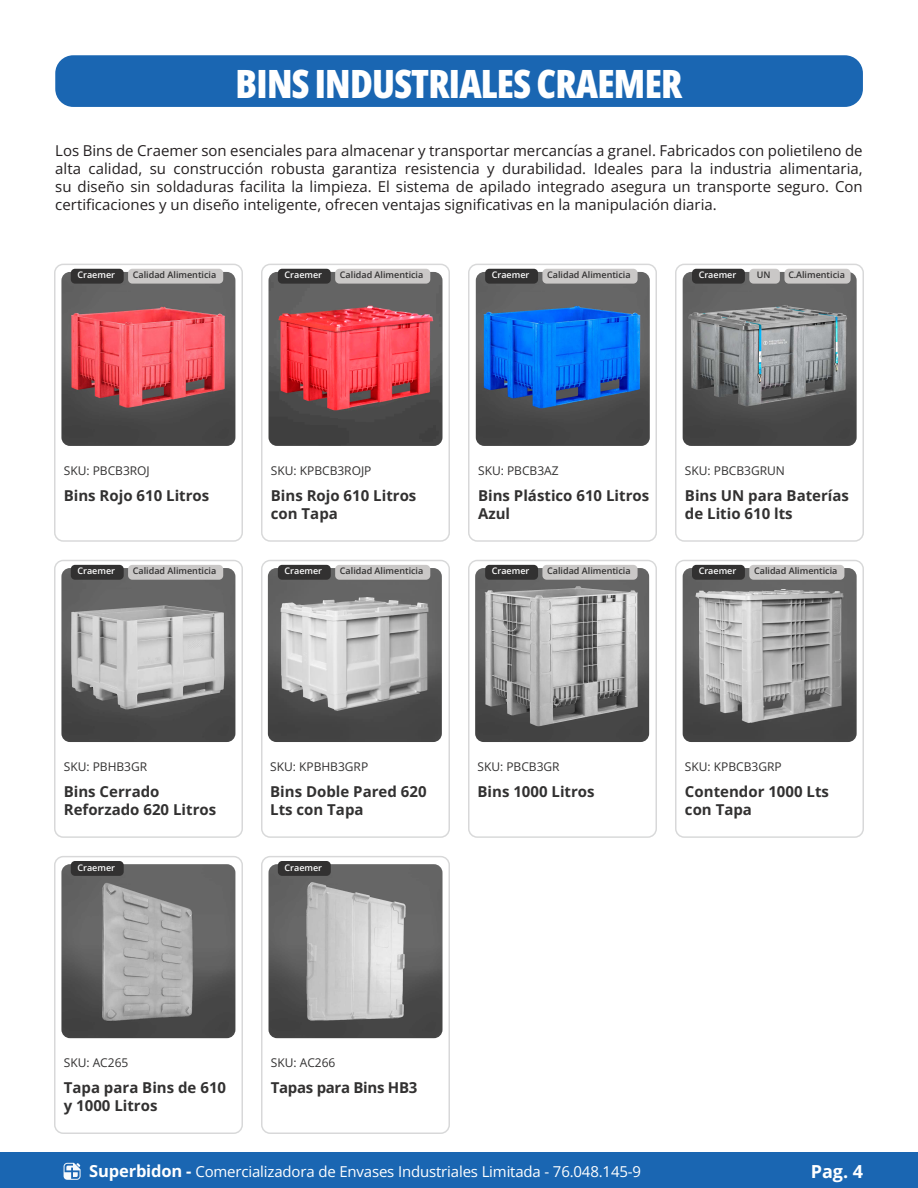
<style>
.page{position:relative;width:918px;height:1188px;background:#fff}
.page>*{position:absolute;margin:0;border:0;box-sizing:border-box;transform-origin:0 0}
.t1{font:800 39px "Open Sans Condensed";letter-spacing:-.02em;color:#fff}
.t2{font:700 18px "Open Sans";color:#fff}
.t3{font:15px/18px "Open Sans";color:#231f20;text-align:justify}
.t4{font:700 15px/18px "Open Sans";color:#323131}
.t5{font:15px "Open Sans";letter-spacing:-.01em;color:#fff}
.t6{font:700 15px "Open Sans";letter-spacing:-.02em;color:#323131}
.t7{font:12px "Open Sans";color:#323131}
.t8{font:600 9px "Open Sans";color:#323131}
.t9{font:600 9px "Open Sans";color:#fff}
.s1{font-weight:700;font-size:16.5px}
</style>
<div class="page">
<div style="left:0;top:1153px;width:918px;height:35px;background:#1a66b2"></div>
<svg style="left:64px;top:1163px;width:16px;height:17px"></svg>
<div style="left:55px;top:55px;width:808px;height:52px;background:#1a66b2;border-radius:18px"></div>
<div style="left:54px;top:264px;width:189px;height:278px;border:2px solid #393d3f;border-radius:9px"></div>
<div style="left:261px;top:264px;width:189px;height:278px;border:2px solid #393d3f;border-radius:9px"></div>
<div style="left:468px;top:264px;width:189px;height:278px;border:2px solid #393d3f;border-radius:9px"></div>
<div style="left:675px;top:264px;width:189px;height:278px;border:2px solid #393d3f;border-radius:9px"></div>
<img style="left:61px;top:272px;width:174px;height:174px">
<img style="left:269px;top:272px;width:174px;height:174px">
<img style="left:476px;top:272px;width:174px;height:174px">
<img style="left:683px;top:272px;width:174px;height:174px">
<div style="left:71px;top:269px;width:53px;height:15px;background:#323131;border-radius:4px"></div>
<div style="left:278px;top:269px;width:53px;height:15px;background:#323131;border-radius:4px"></div>
<div style="left:485px;top:269px;width:53px;height:15px;background:#323131;border-radius:4px"></div>
<div style="left:692px;top:269px;width:53px;height:15px;background:#323131;border-radius:4px"></div>
<div style="left:128px;top:269px;width:95px;height:15px;background:#cac8c7;border-radius:4px"></div>
<div style="left:335px;top:269px;width:95px;height:15px;background:#cac8c7;border-radius:4px"></div>
<div style="left:542px;top:269px;width:96px;height:15px;background:#cac8c7;border-radius:4px"></div>
<div style="left:784px;top:269px;width:67px;height:15px;background:#cac8c7;border-radius:4px"></div>
<div style="left:749px;top:269px;width:31px;height:15px;background:#cac8c7;border-radius:4px"></div>
<div style="left:54px;top:856px;width:189px;height:278px;border:2px solid #393d3f;border-radius:9px"></div>
<div style="left:261px;top:856px;width:189px;height:278px;border:2px solid #393d3f;border-radius:9px"></div>
<div style="left:54px;top:560px;width:189px;height:278px;border:2px solid #393d3f;border-radius:9px"></div>
<div style="left:261px;top:560px;width:189px;height:278px;border:2px solid #393d3f;border-radius:9px"></div>
<div style="left:468px;top:560px;width:189px;height:278px;border:2px solid #393d3f;border-radius:9px"></div>
<div style="left:675px;top:560px;width:189px;height:278px;border:2px solid #393d3f;border-radius:9px"></div>
<img style="left:61px;top:568px;width:174px;height:174px">
<img style="left:61px;top:864px;width:174px;height:174px">
<img style="left:269px;top:864px;width:174px;height:174px">
<img style="left:268px;top:568px;width:174px;height:174px">
<img style="left:475px;top:568px;width:174px;height:174px">
<img style="left:683px;top:568px;width:174px;height:174px">
<div style="left:71px;top:565px;width:53px;height:15px;background:#323131;border-radius:4px"></div>
<div style="left:71px;top:861px;width:53px;height:15px;background:#323131;border-radius:4px"></div>
<div style="left:692px;top:565px;width:53px;height:15px;background:#323131;border-radius:4px"></div>
<div style="left:278px;top:565px;width:53px;height:15px;background:#323131;border-radius:4px"></div>
<div style="left:278px;top:861px;width:53px;height:15px;background:#323131;border-radius:4px"></div>
<div style="left:485px;top:565px;width:53px;height:15px;background:#323131;border-radius:4px"></div>
<div style="left:128px;top:565px;width:95px;height:15px;background:#cac8c7;border-radius:4px"></div>
<div style="left:335px;top:565px;width:95px;height:15px;background:#cac8c7;border-radius:4px"></div>
<div style="left:542px;top:565px;width:96px;height:15px;background:#cac8c7;border-radius:4px"></div>
<div style="left:749px;top:565px;width:95px;height:15px;background:#cac8c7;border-radius:4px"></div>
<p class="t1" style="left:236px;top:54px;width:448px">BINS INDUSTRIALES CRAEMER</p>
<p class="t3" style="left:55px;top:142px;width:809px">Los Bins de Craemer son esenciales para almacenar y transportar mercancías a granel. Fabricados con polietileno de</p>
<p class="t3" style="left:55px;top:160px;width:809px">alta calidad, su construcción robusta garantiza resistencia y durabilidad. Ideales para la industria alimentaria, su diseño sin soldaduras facilita la limpieza. El sistema de apilado integrado asegura un transporte seguro. Con certificaciones y un diseño inteligente, ofrecen ventajas significativas en la manipulación diaria.</p>
<p class="t9" style="left:77px;top:269px;width:39px">Craemer</p>
<p class="t8" style="left:133px;top:269px;width:85px">Calidad Alimenticia</p>
<p class="t9" style="left:285px;top:269px;width:39px">Craemer</p>
<p class="t8" style="left:340px;top:269px;width:85px">Calidad Alimenticia</p>
<p class="t9" style="left:492px;top:269px;width:39px">Craemer</p>
<p class="t8" style="left:547px;top:269px;width:85px">Calidad Alimenticia</p>
<p class="t9" style="left:699px;top:269px;width:39px">Craemer</p>
<p class="t8" style="left:757px;top:269px;width:15px">UN</p>
<p class="t8" style="left:789px;top:269px;width:58px">C.Alimenticia</p>
<p class="t7" style="left:64px;top:462px;width:88px">SKU: PBCB3ROJ</p>
<p class="t7" style="left:271px;top:462px;width:102px">SKU: KPBCB3ROJP</p>
<p class="t7" style="left:478px;top:462px;width:82px">SKU: PBCB3AZ</p>
<p class="t7" style="left:685px;top:462px;width:102px">SKU: PBCB3GRUN</p>
<p class="t4" style="left:64px;top:486px;width:147px">Bins Rojo 610 Litros</p>
<p class="t4" style="left:271px;top:486px;width:147px">Bins Rojo 610 Litros con Tapa</p>
<p class="t4" style="left:478px;top:486px;width:173px">Bins Plástico 610 Litros<br>Azul</p>
<p class="t4" style="left:685px;top:486px;width:166px">Bins UN para Baterías de Litio 610 lts</p>
<p class="t9" style="left:77px;top:565px;width:39px">Craemer</p>
<p class="t8" style="left:133px;top:565px;width:85px">Calidad Alimenticia</p>
<p class="t8" style="left:340px;top:565px;width:85px">Calidad Alimenticia</p>
<p class="t9" style="left:492px;top:565px;width:39px">Craemer</p>
<p class="t8" style="left:547px;top:565px;width:85px">Calidad Alimenticia</p>
<p class="t8" style="left:754px;top:565px;width:85px">Calidad Alimenticia</p>
<p class="t9" style="left:285px;top:565px;width:39px">Craemer</p>
<p class="t9" style="left:699px;top:565px;width:39px">Craemer</p>
<p class="t7" style="left:64px;top:759px;width:85px">SKU: PBHB3GR</p>
<p class="t7" style="left:270px;top:759px;width:100px">SKU: KPBHB3GRP</p>
<p class="t7" style="left:477px;top:759px;width:84px">SKU: PBCB3GR</p>
<p class="t7" style="left:685px;top:759px;width:98px">SKU: KPBCB3GRP</p>
<p class="t4" style="left:64px;top:782px;width:154px">Bins Cerrado<br>Reforzado 620 Litros</p>
<p class="t4" style="left:270px;top:782px;width:158px">Bins Doble Pared 620<br>Lts con Tapa</p>
<p class="t4" style="left:477px;top:782px;width:119px">Bins 1000 Litros</p>
<p class="t4" style="left:685px;top:782px;width:146px">Contendor 1000 Lts con Tapa</p>
<p class="t9" style="left:77px;top:861px;width:39px">Craemer</p>
<p class="t9" style="left:285px;top:861px;width:39px">Craemer</p>
<p class="t7" style="left:64px;top:1055px;width:66px">SKU: AC265</p>
<p class="t7" style="left:271px;top:1055px;width:66px">SKU: AC266</p>
<p class="t4" style="left:64px;top:1078px;width:164px">Tapa para Bins de 610 y 1000 Litros</p>
<p class="t6" style="left:271px;top:1077px;width:148px">Tapas para Bins HB3</p>
<p class="t5" style="left:89px;top:1161px;width:553px"><span class="s1">Superbidon -</span> Comercializadora de Envases Industriales Limitada - 76.048.145-9</p>
<p class="t2" style="left:811px;top:1159px;width:54px">Pag. 4</p>
</div>
